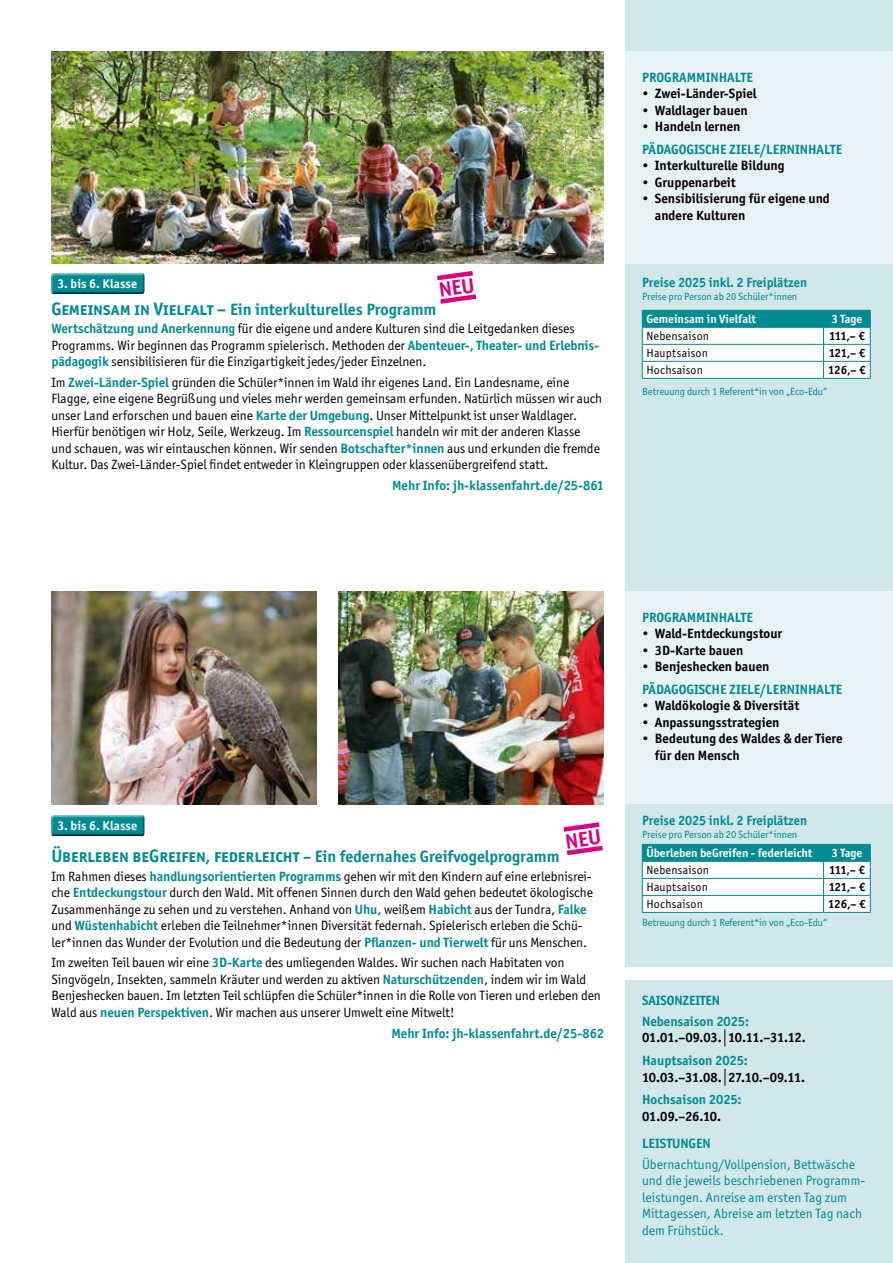
<style>
.page{position:relative;width:893px;height:1263px;background:#fff}
.page>*{position:absolute;margin:0;border:0;box-sizing:border-box;transform-origin:0 0}
.t1{font:700 16.5px "Officina Sans ITC Std";color:#008b92}
.t2{font:13.5px/16.5px "Officina Sans ITC Std";letter-spacing:-.005em;color:#000}
.t3{font:700 13.5px/16.5px "Officina Sans ITC Std";color:#000}
.t4{font:700 13.5px/20.7px "Officina Sans ITC Std";color:#008b92}
.t5{font:13.5px/16.5px "Officina Sans ITC Std";color:#008b92}
.t6{font:700 13.5px "Officina Sans ITC Std";letter-spacing:-.02em;color:#000}
.t7{font:700 12.75px "Officina Sans ITC Std";letter-spacing:.01em;color:#fff}
.t8{font:12px "Officina Sans ITC Std";letter-spacing:.02em;color:#000}
.t9{font:700 12px "Officina Sans ITC Std";color:#fff}
.t10{font:700 12px "Officina Sans ITC Std";letter-spacing:-.04em;color:#000}
.t11{font:10.5px "Officina Sans ITC Std";letter-spacing:-.01em;color:#008b92}
.s1{font-size:18px}
.s2{font-weight:700;color:#008b92}
</style>
<div class="page">
<div style="left:625px;top:0;width:268px;height:966px;background:#d1e7ea"></div>
<div style="left:625px;top:51px;width:268px;height:213px;background:#e8f3f5"></div>
<div style="left:625px;top:591px;width:268px;height:213px;background:#e8f3f5"></div>
<img style="left:51px;top:592px;width:266px;height:212px">
<img style="left:338px;top:592px;width:266px;height:212px">
<img style="left:51px;top:51px;width:553px;height:213px">
<div style="left:50px;top:272px;width:96px;height:22px;background:#000;opacity:.75"></div>
<div style="left:50px;top:814px;width:96px;height:22px;background:#000;opacity:.75"></div>
<div style="left:625px;top:980px;width:268px;height:283px;background:#d1e7ea"></div>
<svg style="left:724px;top:1029px;width:1px;height:17px"></svg>
<svg style="left:725px;top:1069px;width:1px;height:17px"></svg>
<hr style="left:642px;top:378px;width:181px;height:1px;background:#008b92">
<hr style="left:823px;top:378px;width:47px;height:1px;background:#008b92">
<svg style="left:642px;top:310px;width:229px;height:68px;background:#b1dbdd"></svg>
<hr style="left:642px;top:912px;width:181px;height:1px;background:#008b92">
<hr style="left:823px;top:912px;width:47px;height:1px;background:#008b92">
<svg style="left:642px;top:844px;width:229px;height:68px;background:#b1dbde"></svg>
<svg style="left:437px;top:271px;width:40px;height:33px"></svg>
<svg style="left:563px;top:822px;width:40px;height:34px"></svg>
<p class="t7" style="left:57px;top:275px;width:81px">3. bis 6. Klasse</p>
<p class="t1" style="left:51px;top:299px;width:386px"><span class="s1">Gemeinsam in Vielfalt –</span> Ein interkulturelles Programm</p>
<p class="t2" style="left:51px;top:320px;width:549px"><span class="s2">Wertschätzung und Anerkennung</span> für die eigene und andere Kulturen sind die Leitgedanken dieses<br>Programms. Wir beginnen das Programm spielerisch. Methoden der <span class="s2">Abenteuer-, Theater- und Erlebnis&shy;pädagogik</span> sensibilisieren für die Einzigartigkeit jedes/jeder Einzelnen.</p>
<p class="t2" style="left:51px;top:374px;width:552px">Im <span class="s2">Zwei-Länder-Spiel</span> gründen die Schüler*innen im Wald ihr eigenes Land. Ein Landesname, eine Flagge, eine eigene Begrüßung und vieles mehr werden gemeinsam erfunden. Natürlich müssen wir auch unser Land erforschen und bauen eine <span class="s2">Karte der Umgebung</span>. Unser Mittelpunkt ist unser Waldlager.<br>Hierfür benötigen wir Holz, Seile, Werkzeug. Im <span class="s2">Ressourcenspiel</span> handeln wir mit der anderen Klasse und schauen, was wir eintauschen können. Wir senden <span class="s2">Botschafter*innen</span> aus und erkunden die fremde Kultur. Das Zwei-Länder-Spiel findet entweder in Kleingruppen oder klassenübergreifend statt.</p>
<p class="t4" style="left:392px;top:475px;width:214px">Mehr Info: jh-klassenfahrt.de/25-861</p>
<p class="t4" style="left:642px;top:67px;width:112px">PROGRAMMINHALTE</p>
<p class="t3" style="left:642px;top:85px;width:116px">• Zwei-Länder-Spiel</p>
<p class="t3" style="left:642px;top:102px;width:107px">• Waldlager bauen</p>
<p class="t3" style="left:642px;top:118px;width:100px">• Handeln lernen</p>
<p class="t4" style="left:642px;top:138px;width:202px">PÄDAGOGISCHE ZIELE/LERNINHALTE</p>
<p class="t3" style="left:642px;top:157px;width:144px">• Interkulturelle Bildung</p>
<p class="t3" style="left:642px;top:174px;width:95px">• Gruppenarbeit</p>
<p class="t3" style="left:655px;top:190px;width:177px;text-indent:-13px">• Sensibilisierung für eigene und andere Kulturen</p>
<p class="t4" style="left:642px;top:272px;width:167px">Preise 2025 inkl. 2 Freiplätzen</p>
<p class="t11" style="left:642px;top:290px;width:157px">Preise pro Person ab 20 Schüler*innen</p>
<p class="t9" style="left:646px;top:312px;width:111px">Gemeinsam in Vielfalt</p>
<p class="t9" style="left:831px;top:312px;width:32px">3 Tage</p>
<p class="t8" style="left:646px;top:329px;width:64px">Nebensaison</p>
<p class="t10" style="left:829px;top:329px;width:37px">111,– €</p>
<p class="t8" style="left:646px;top:346px;width:63px">Hauptsaison</p>
<p class="t10" style="left:829px;top:346px;width:38px">121,– €</p>
<p class="t8" style="left:646px;top:363px;width:58px">Hochsaison</p>
<p class="t10" style="left:828px;top:363px;width:39px">126,– €</p>
<p class="t11" style="left:642px;top:386px;width:187px">Betreuung durch 1 Referent*in von „Eco-Edu“</p>
<p class="t7" style="left:57px;top:818px;width:81px">3. bis 6. Klasse</p>
<p class="t1" style="left:51px;top:846px;width:510px"><span class="s1">Überleben beGreifen, federleicht</span> – Ein federnahes Greifvogelprogramm</p>
<p class="t2" style="left:51px;top:868px;width:543px">Im Rahmen dieses <span class="s2">handlungsorientierten Programms</span> gehen wir mit den Kindern auf eine erlebnisrei&shy;che <span class="s2">Entdeckungstour</span> durch den Wald. Mit offenen Sinnen durch den Wald gehen bedeutet ökologische Zusammenhänge zu sehen und zu verstehen. Anhand von <span class="s2">Uhu</span>, weißem <span class="s2">Habicht</span> aus der Tundra, <span class="s2">Falke </span>und <span class="s2">Wüstenhabicht</span> erleben die Teilnehmer*innen Diversität federnah. Spielerisch erleben die Schü&shy;ler*innen das Wunder der Evolution und die Bedeutung der <span class="s2">Pflanzen- und Tierwelt</span> für uns Menschen.</p>
<p class="t2" style="left:51px;top:954px;width:551px">Im zweiten Teil bauen wir eine <span class="s2">3D-Karte</span> des umliegenden Waldes. Wir suchen nach Habitaten von Singvögeln, Insekten, sammeln Kräuter und werden zu aktiven <span class="s2">Naturschützenden</span>, indem wir im Wald Benjeshecken bauen. Im letzten Teil schlüpfen die Schüler*innen in die Rolle von Tieren und erleben den Wald aus <span class="s2">neuen Perspektiven</span>. Wir machen aus unserer Umwelt eine Mitwelt!</p>
<p class="t4" style="left:391px;top:1023px;width:214px">Mehr Info: jh-klassenfahrt.de/25-862</p>
<p class="t4" style="left:642px;top:607px;width:112px">PROGRAMMINHALTE</p>
<p class="t3" style="left:642px;top:625px;width:142px">• Wald-Entdeckungstour</p>
<p class="t3" style="left:642px;top:642px;width:103px">• 3D-Karte bauen</p>
<p class="t3" style="left:642px;top:658px;width:129px">• Benjeshecken bauen</p>
<p class="t4" style="left:642px;top:678px;width:202px">PÄDAGOGISCHE ZIELE/LERNINHALTE</p>
<p class="t3" style="left:642px;top:697px;width:159px">• Waldökologie &amp; Diversität</p>
<p class="t3" style="left:642px;top:714px;width:139px">• Anpassungsstrategien</p>
<p class="t3" style="left:655px;top:730px;width:189px;text-indent:-13px">• Bedeutung des Waldes &amp; der Tiere für den Mensch</p>
<p class="t4" style="left:642px;top:810px;width:167px">Preise 2025 inkl. 2 Freiplätzen</p>
<p class="t11" style="left:642px;top:828px;width:157px">Preise pro Person ab 20 Schüler*innen</p>
<p class="t9" style="left:646px;top:846px;width:167px">Überleben beGreifen - federleicht</p>
<p class="t9" style="left:831px;top:846px;width:32px">3 Tage</p>
<p class="t8" style="left:646px;top:863px;width:64px">Nebensaison</p>
<p class="t10" style="left:829px;top:863px;width:37px">111,– €</p>
<p class="t8" style="left:646px;top:880px;width:63px">Hauptsaison</p>
<p class="t10" style="left:829px;top:880px;width:38px">121,– €</p>
<p class="t8" style="left:646px;top:897px;width:58px">Hochsaison</p>
<p class="t10" style="left:828px;top:897px;width:39px">126,– €</p>
<p class="t11" style="left:642px;top:916px;width:187px">Betreuung durch 1 Referent*in von „Eco-Edu“</p>
<p class="t4" style="left:642px;top:990px;width:108px">SAISONZEITEN<br>Nebensaison 2025:</p>
<p class="t3" style="left:642px;top:1029px;width:165px">01.01.–09.03. 10.11.–31.12.</p>
<p class="t4" style="left:642px;top:1050px;width:107px">Hauptsaison 2025:</p>
<p class="t6" style="left:642px;top:1068px;width:165px">10.03.–31.08. 27.10.–09.11.</p>
<p class="t4" style="left:642px;top:1089px;width:101px">Hochsaison 2025:</p>
<p class="t3" style="left:642px;top:1108px;width:81px">01.09.–26.10.</p>
<p class="t4" style="left:642px;top:1133px;width:70px">LEISTUNGEN</p>
<p class="t5" style="left:642px;top:1156px;width:225px">Übernachtung/Vollpension, Bettwäsche und die jeweils beschriebenen Programm&shy;leistungen. Anreise am ersten Tag zum Mittagessen, Abreise am letzten Tag nach dem Frühstück.</p>
</div>
